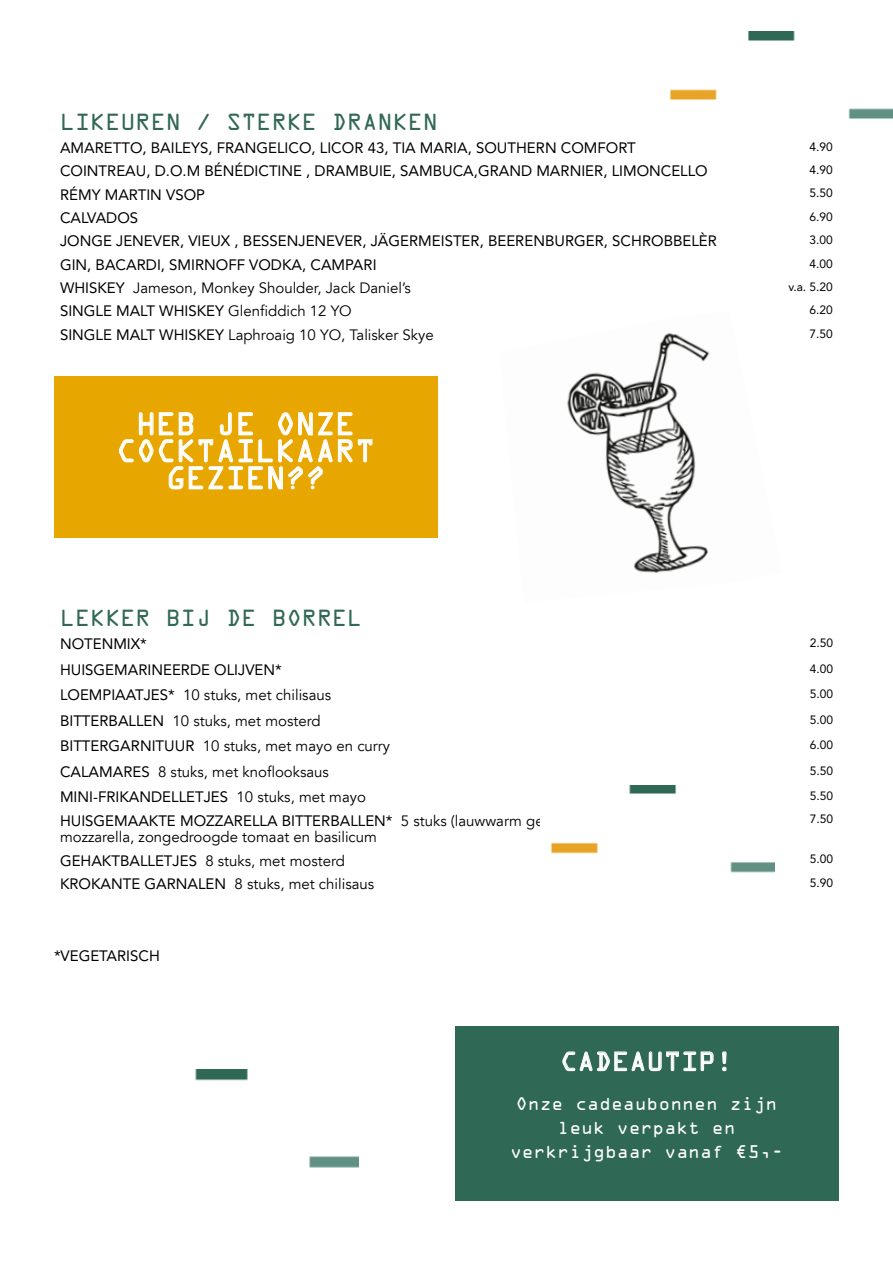
<style>
.page{position:relative;width:893px;height:1263px;background:#fff}
.page>*{position:absolute;margin:0;border:0;box-sizing:border-box;transform-origin:0 0}
.t1{font:28.5px/27px "OCRA Std";color:#fff;text-align:center}
.t2{font:24px "OCRA Std";color:#fff}
.t3{font:21px "OCRA Std";color:#326855}
.t4{font:16.5px/24px "OCRA Std";color:#fff;text-align:center}
.t5{font:15px "Avenir LT Std";color:#000}
.t6{font:15px "Avenir LT";color:#000}
.t7{font:12px "Avenir LT Std";color:#000}
.s1{font-family:"Avenir LT Std"}
.s2{font-family:"Avenir LT"}
</style>
<div class="page">
<img style="left:567px;top:333px;width:143px;height:240px">
<img style="left:670px;top:32px;width:223px;height:87px">
<div style="left:54px;top:376px;width:383px;height:161px;background:#e8a600"></div>
<svg style="left:119px;top:439px;width:14px;height:23px"></svg>
<svg style="left:139px;top:412px;width:14px;height:50px"></svg>
<svg style="left:338px;top:412px;width:14px;height:50px"></svg>
<svg style="left:358px;top:439px;width:14px;height:23px"></svg>
<svg style="left:159px;top:412px;width:173px;height:77px"></svg>
<img style="left:551px;top:785px;width:223px;height:88px">
<img style="left:195px;top:1070px;width:163px;height:98px">
<div style="left:455px;top:1026px;width:384px;height:174px;background:#2f6956"></div>
<svg style="left:563px;top:1052px;width:150px;height:19px"></svg>
<svg style="left:722px;top:1051px;width:4px;height:21px"></svg>
<h3 class="t3" style="left:60px;top:112px;width:380px">LIKEUREN / STERKE DRANKEN</h3>
<p class="t5" style="left:60px;top:139px;width:577px">AMARETTO, BAILEYS, FRANGELICO, LICOR 43, TIA MARIA, SOUTHERN COMFORT</p>
<p class="t7" style="left:810px;top:140px;width:25px">4.90</p>
<p class="t5" style="left:60px;top:162px;width:649px">COINTREAU, D.O.M BÉNÉDICTINE , DRAMBUIE, SAMBUCA,GRAND MARNIER, LIMONCELLO</p>
<p class="t7" style="left:810px;top:163px;width:25px">4.90</p>
<p class="t5" style="left:60px;top:186px;width:147px">RÉMY MARTIN VSOP</p>
<p class="t7" style="left:810px;top:186px;width:25px">5.50</p>
<p class="t5" style="left:60px;top:209px;width:80px">CALVADOS</p>
<p class="t7" style="left:810px;top:210px;width:25px">6.90</p>
<p class="t5" style="left:60px;top:232px;width:658px">JONGE JENEVER, VIEUX , BESSENJENEVER, JÄGERMEISTER, BEERENBURGER, SCHROBBELÈR</p>
<p class="t7" style="left:810px;top:233px;width:25px">3.00</p>
<p class="t5" style="left:60px;top:256px;width:318px">GIN, BACARDI, SMIRNOFF VODKA, CAMPARI</p>
<p class="t7" style="left:810px;top:256px;width:25px">4.00</p>
<p class="t6" style="left:60px;top:279px;width:352px"><span class="s1">WHISKEY</span> Jameson, Monkey Shoulder, Jack Daniel’s</p>
<p class="t7" style="left:788px;top:280px;width:46px">v.a. 5.20</p>
<p class="t5" style="left:60px;top:303px;width:293px">SINGLE MALT WHISKEY <span class="s2">Glenfiddich 12 YO</span></p>
<p class="t7" style="left:810px;top:303px;width:25px">6.20</p>
<p class="t6" style="left:60px;top:326px;width:375px"><span class="s1">SINGLE MALT WHISKEY</span> Laphroaig 10 YO, Talisker Skye</p>
<p class="t7" style="left:810px;top:326px;width:25px">7.50</p>
<h1 class="t1" style="left:116px;top:413px;width:260px">HEB JE ONZE<br>COCKTAILKAART<br>GEZIEN??</h1>
<h3 class="t3" style="left:60px;top:609px;width:304px">LEKKER BIJ DE BORREL</h3>
<p class="t5" style="left:60px;top:635px;width:88px">NOTENMIX*</p>
<p class="t7" style="left:810px;top:636px;width:25px">2.50</p>
<p class="t5" style="left:60px;top:661px;width:223px">HUISGEMARINEERDE OLIJVEN*</p>
<p class="t7" style="left:810px;top:661px;width:25px">4.00</p>
<p class="t6" style="left:60px;top:686px;width:273px"><span class="s1">LOEMPIAATJES*</span> 10 stuks, met chilisaus</p>
<p class="t7" style="left:810px;top:687px;width:25px">5.00</p>
<p class="t6" style="left:60px;top:712px;width:262px"><span class="s1">BITTERBALLEN</span> 10 stuks, met mosterd</p>
<p class="t7" style="left:810px;top:712px;width:25px">5.00</p>
<p class="t6" style="left:60px;top:737px;width:332px"><span class="s1">BITTERGARNITUUR</span> 10 stuks, met mayo en curry</p>
<p class="t7" style="left:810px;top:738px;width:25px">6.00</p>
<p class="t6" style="left:60px;top:763px;width:270px"><span class="s1">CALAMARES</span> 8 stuks, met knoflooksaus</p>
<p class="t7" style="left:810px;top:763px;width:25px">5.50</p>
<p class="t5" style="left:60px;top:788px;width:307px">MINI-FRIKANDELLETJES <span class="s2">10 stuks, met mayo</span></p>
<p class="t7" style="left:810px;top:789px;width:25px">5.50</p>
<p class="t5" style="left:60px;top:812px;width:547px">HUISGEMAAKTE MOZZARELLA BITTERBALLEN* <span class="s2">5 stuks (lauwwarm geserveerd)</span></p>
<p class="t6" style="left:60px;top:828px;width:318px">mozzarella, zongedroogde tomaat en basilicum</p>
<p class="t7" style="left:810px;top:812px;width:25px">7.50</p>
<p class="t6" style="left:60px;top:852px;width:287px"><span class="s1">GEHAKTBALLETJES</span> 8 stuks, met mosterd</p>
<p class="t7" style="left:810px;top:852px;width:25px">5.00</p>
<p class="t6" style="left:60px;top:875px;width:316px"><span class="s1">KROKANTE GARNALEN</span> 8 stuks, met chilisaus</p>
<p class="t7" style="left:810px;top:875px;width:25px">5.90</p>
<p class="t5" style="left:54px;top:947px;width:107px">*VEGETARISCH</p>
<h2 class="t2" style="left:560px;top:1051px;width:174px">CADEAUTIP!</h2>
<p class="t4" style="left:510px;top:1093px;width:275px">Onze cadeaubonnen zijn leuk verpakt en verkrijgbaar vanaf €5,-</p>
</div>
